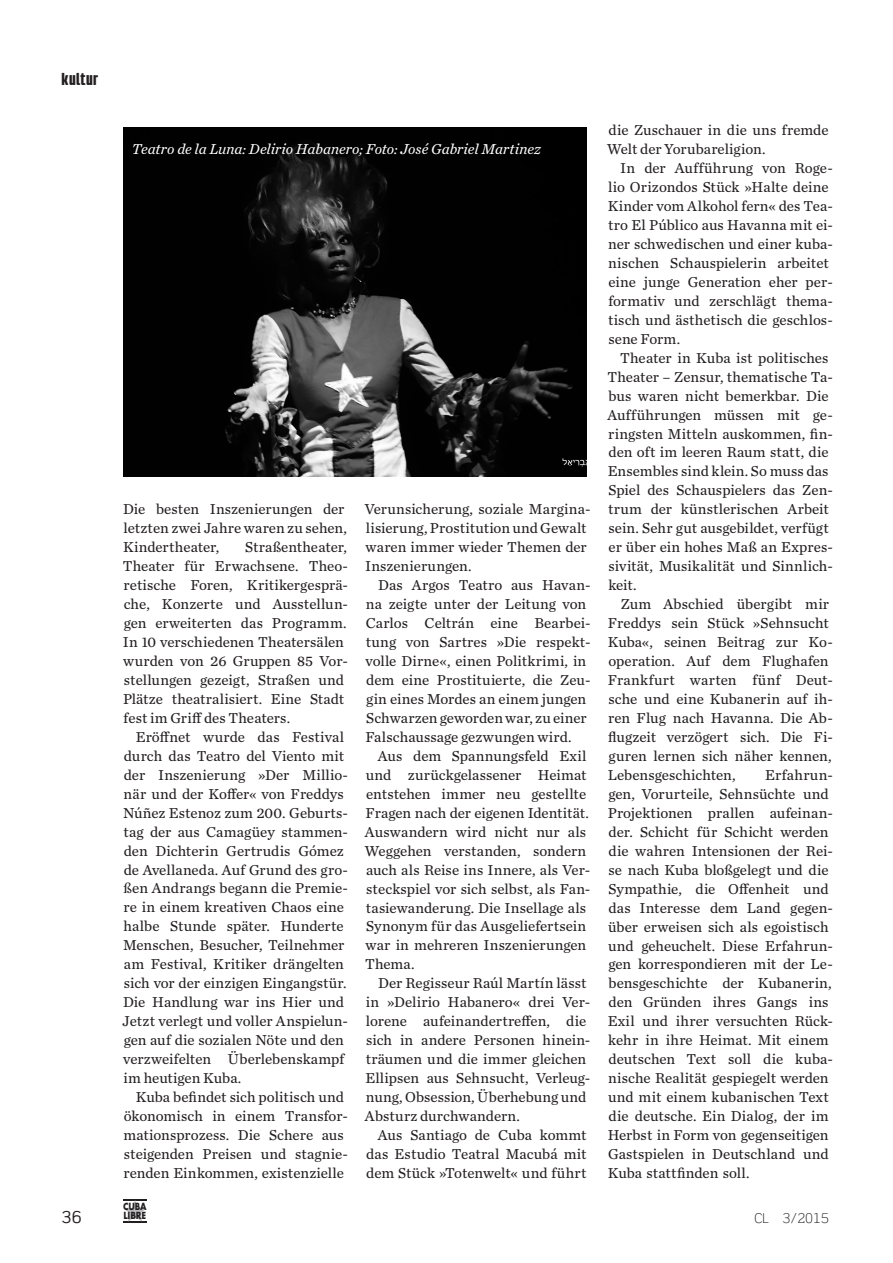
<style>
.page{position:relative;width:893px;height:1263px;background:#fff}
.page>*{position:absolute;margin:0;border:0;box-sizing:border-box;transform-origin:0 0}
.t1{font:900 16.5px "Fidel";letter-spacing:.02em;color:#231f20}
.t2{font:16.5px "Scene Pro";color:#231f20}
.t3{font:15px/18.9px "Chronicle Text G2";letter-spacing:.005em;color:#231f20}
.t4{font:italic 15px "Chronicle Text G2";color:#fff}
.t5{font:300 13.5px "Scene Pro";color:#231f20}
.t6{font:700 10.8px/9.8px "Futura";letter-spacing:-.015em;color:#231f20;scale:.84 1}
</style>
<div class="page">
<hr style="left:123px;top:1199px;width:24px;height:2px;background:#231f20">
<svg style="left:123px;top:1200px;width:24px;height:22px"></svg>
<img style="left:123px;top:128px;width:464px;height:348px">
<p class="t1" style="left:62px;top:70px;width:38px">kultur</p>
<p class="t4" style="left:132px;top:137px;width:411px">Teatro de la Luna: Delirio Habanero; Foto: José Gabriel Martinez</p>
<p class="t3" style="left:123px;top:499px;width:225px">Die besten Inszenierungen der letzten zwei Jahre waren zu sehen,<br>Kindertheater,</p>
<p class="t3" style="left:123px;top:537px;width:227px;text-indent:122px">Straßentheater,<br>Theater für Erwachsene. Theo&shy;retische Foren, Kritikergesprä&shy;che, Konzerte und Ausstellun&shy;gen erweiterten das Programm.<br>In 10 verschiedenen Theatersälen wurden von 26 Gruppen 85 Vor&shy;stellungen gezeigt, Straßen und<br>Plätze theatralisiert. Eine Stadt fest im Griff des Theaters.</p>
<p class="t3" style="left:122px;top:726px;width:227px;text-indent:13px">Eröffnet wurde das Festival durch das Teatro del Viento mit der Inszenierung »Der Millio&shy;när und der Koffer« von Freddys<br>Núñez Estenoz zum 200. Geburts&shy;tag der aus Camagüey stammen&shy;den Dichterin Gertrudis Gómez de Avellaneda. Auf Grund des gro&shy;ßen Andrangs begann die Premie&shy;re in einem kreativen Chaos eine halbe Stunde später. Hunderte<br>Menschen, Besucher, Teilnehmer am Festival, Kritiker drängelten sich vor der einzigen Eingangstür.<br>Die Handlung war ins Hier und<br>Jetzt verlegt und voller Anspielun&shy;gen auf die sozialen Nöte und den verzweifelten Überlebenskampf im heutigen Kuba.</p>
<p class="t3" style="left:124px;top:1087px;width:226px;text-align:center">Kuba befindet sich politisch und ökonomisch in einem Transfor&shy;mationsprozess. Die Schere aus steigenden Preisen und stagnie&shy;renden Einkommen, existenzielle</p>
<p class="t3" style="left:365px;top:499px;width:227px">Verunsicherung, soziale Margina&shy;lisierung, Prostitution und Gewalt waren immer wieder Themen der<br>Inszenierungen.</p>
<p class="t3" style="left:365px;top:575px;width:227px;text-indent:13px">Das Argos Teatro aus Havan&shy;na zeigte unter der Leitung von<br>Carlos Celtrán eine Bearbei&shy;tung von Sartres »Die respekt&shy;volle Dirne«, einen Politkrimi, in dem eine Prostituierte, die Zeu&shy;gin eines Mordes an einem jungen<br>Schwarzen geworden war, zu einer<br>Falschaussage gezwungen wird.</p>
<p class="t3" style="left:365px;top:745px;width:227px;text-indent:13px">Aus dem Spannungsfeld Exil und zurückgelassener Heimat entstehen immer neu gestellte<br>Fragen nach der eigenen Identität.<br>Auswandern wird nicht nur als<br>Weggehen verstanden, sondern auch als Reise ins Innere, als Ver&shy;steckspiel vor sich selbst, als Fan&shy;tasiewanderung. Die Insellage als<br>Synonym für das Ausgeliefertsein war in mehreren Inszenierungen<br>Thema.</p>
<p class="t3" style="left:365px;top:973px;width:227px;text-indent:13px">Der Regisseur Raúl Martín lässt in »Delirio Habanero« drei Ver&shy;lorene aufeinandertreffen, die sich in andere Personen hinein&shy;träumen und die immer gleichen<br>Ellipsen aus Sehnsucht, Verleug&shy;nung, Obsession, Überhebung und<br>Absturz durchwandern.</p>
<p class="t3" style="left:366px;top:1125px;width:222px;text-align:justify;text-indent:11px">Aus Santiago de Cuba kommt das Estudio Teatral Macubá mit dem Stück »Totenwelt« und führt</p>
<p class="t3" style="left:607px;top:120px;width:223px">die Zuschauer in die uns fremde<br>Welt der Yorubareligion.</p>
<p class="t3" style="left:608px;top:158px;width:227px;text-indent:13px">In der Aufführung von Roge&shy;lio Orizondos Stück »Halte deine<br>Kinder vom Alkohol fern« des Tea&shy;tro El Público aus Havanna mit ei&shy;ner schwedischen und einer kuba&shy;nischen Schauspielerin arbeitet eine junge Generation eher per&shy;formativ und zerschlägt thema&shy;tisch und ästhetisch die geschlos&shy;sene Form.</p>
<p class="t3" style="left:607px;top:347px;width:227px;text-indent:13px">Theater in Kuba ist politisches<br>Theater – Zensur, thematische Ta&shy;bus waren nicht bemerkbar. Die<br>Aufführungen müssen mit ge&shy;ringsten Mitteln auskommen, fin&shy;den oft im leeren Raum statt, die<br>Ensembles sind klein. So muss das<br>Spiel des Schauspielers das Zen&shy;trum der künstlerischen Arbeit sein. Sehr gut ausgebildet, verfügt er über ein hohes Maß an Expres&shy;sivität, Musikalität und Sinnlich&shy;keit.</p>
<p class="t3" style="left:608px;top:594px;width:227px;text-indent:13px">Zum Abschied übergibt mir<br>Freddys sein Stück »Sehnsucht<br>Kuba«, seinen Beitrag zur Ko&shy;operation. Auf dem Flughafen<br>Frankfurt warten fünf Deut&shy;sche und eine Kubanerin auf ih&shy;ren Flug nach Havanna. Die Ab&shy;flugzeit verzögert sich. Die Fi&shy;guren lernen sich näher kennen,<br>Lebensgeschichten,</p>
<p class="t3" style="left:608px;top:764px;width:227px;text-indent:158px">Erfahrun&shy;gen, Vorurteile, Sehnsüchte und<br>Projektionen prallen aufeinan&shy;der. Schicht für Schicht werden die wahren Intensionen der Rei&shy;se nach Kuba bloßgelegt und die<br>Sympathie, die Offenheit und das Interesse dem Land gegen&shy;über erweisen sich als egoistisch und geheuchelt. Diese Erfahrun&shy;gen korrespondieren mit der Le&shy;bensgeschichte der Kubanerin, den Gründen ihres Gangs ins<br>Exil und ihrer versuchten Rück&shy;kehr in ihre Heimat. Mit einem deutschen Text soll die kuba&shy;nische Realität gespiegelt werden und mit einem kubanischen Text die deutsche. Ein Dialog, der im<br>Herbst in Form von gegenseitigen<br>Gastspielen in Deutschland und<br>Kuba stattfinden soll.</p>
<p class="t2" style="left:62px;top:1206px;width:22px">36</p>
<p class="t6" style="left:123px;top:1201px;width:30px">CUBA<br>LIBRE</p>
<p class="t5" style="left:754px;top:1209px;width:76px">CL 3/2015</p>
</div>
